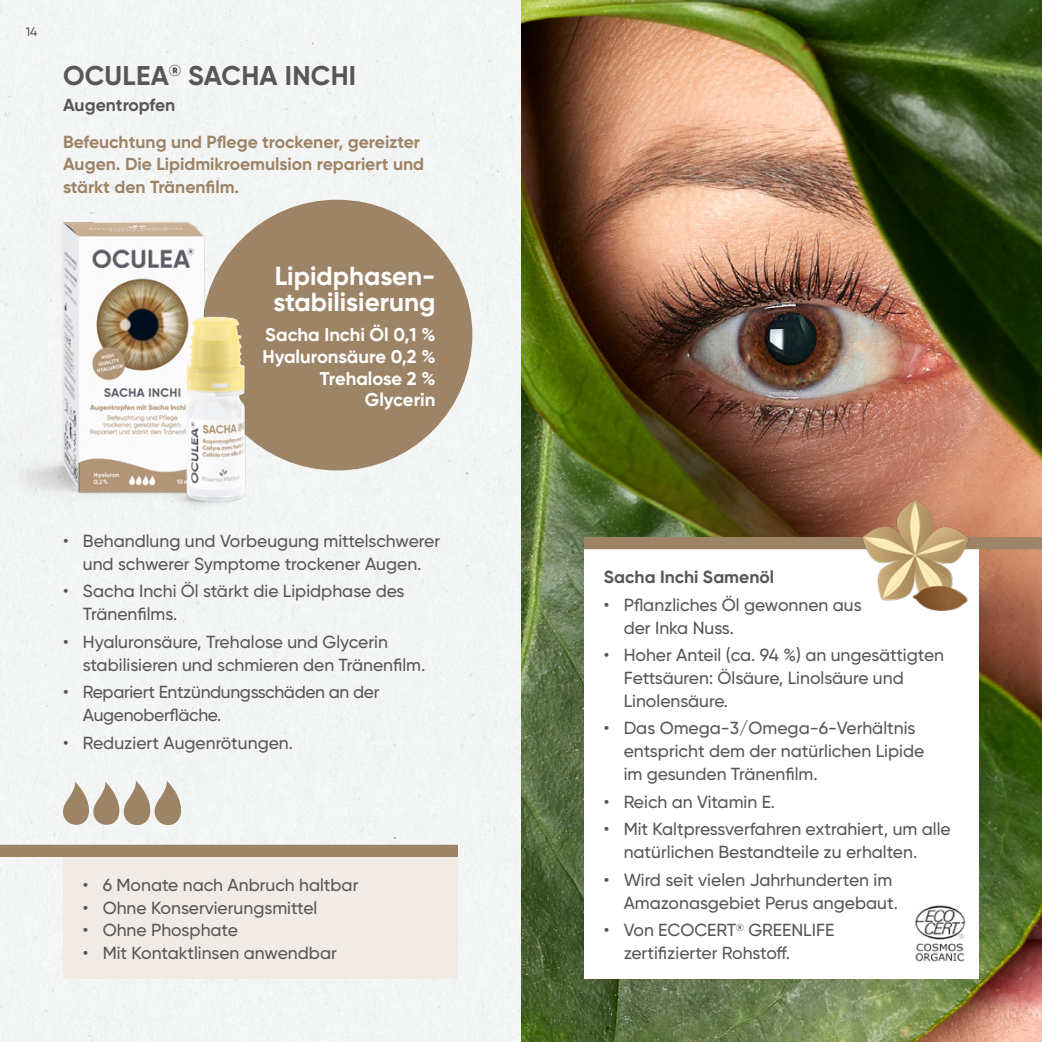
<style>
.page{position:relative;width:1042px;height:1042px;background:#fff}
.page>*{position:absolute;margin:0;border:0;box-sizing:border-box;transform-origin:0 0}
.t1{font:700 27.12px "Gilroy";letter-spacing:.01em;color:#575756}
.t2{font:700 26.07px/26.1px "Gilroy";color:#fff}
.t3{font:700 18.38px/21.7px "Gilroy";color:#fff;text-align:right}
.t4{font:500 17.5px/22.8px "Gilroy";color:#575756}
.t5{font:700 17.5px/22.8px "Gilroy";color:#9e8467}
.t6{font:500 17.5px/22.8px "Gilroy";letter-spacing:-.02em;color:#575756}
.t7{font:700 17.5px "Gilroy";color:#575756}
.t8{font:500 12.25px "Gilroy";color:#575756}
</style>
<div class="page">
<div style="left:0;top:0;width:521px;height:1042px;background:#f3f5f4"></div>
<img style="left:521px;top:0;width:521px;height:1042px">
<div style="left:202px;top:200px;width:270px;height:270px;background:#9e8467;border-radius:50%"></div>
<div style="left:63px;top:857px;width:395px;height:122px;background:#f0ebe6"></div>
<svg style="left:59px;top:780px;width:123px;height:47px"></svg>
<div style="left:0;top:845px;width:458px;height:12px;background:#9e8467"></div>
<div style="left:584px;top:549px;width:395px;height:430px;background:#fff"></div>
<div style="left:584px;top:537px;width:458px;height:12px;background:#9e8467"></div>
<img style="left:855px;top:494px;width:122px;height:117px">
<img style="left:0;top:211px;width:304px;height:334px">
<img style="left:915px;top:905px;width:51px;height:57px">
<p class="t8" style="left:26px;top:24px;width:13px">14</p>
<h1 class="t1" style="left:63px;top:58px;width:295px">OCULEA<sup>®</sup> SACHA INCHI</h1>
<p class="t7" style="left:63px;top:94px;width:114px">Augentropfen</p>
<p class="t5" style="left:63px;top:130px;width:363px">Befeuchtung und Pflege trockener, gereizter<br>Augen. Die Lipidmikroemulsion repariert und stärkt den Tränenfilm.</p>
<h2 class="t2" style="left:273px;top:262px;width:163px">Lipidphasen&shy;stabilisierung</h2>
<p class="t3" style="left:262px;top:324px;width:174px">Sacha Inchi Öl 0,1 %<br>Hyaluronsäure 0,2 %<br>Trehalose 2 %<br>Glycerin</p>
<p class="t4" style="left:63px;top:529px;width:379px;text-align:center">• Behandlung und Vorbeugung mittelschwerer und schwerer Symptome trockener Augen.</p>
<p class="t4" style="left:83px;top:580px;width:323px;text-indent:-20px">• Sacha Inchi Öl stärkt die Lipidphase des<br>Tränenfilms.</p>
<p class="t4" style="left:83px;top:630px;width:344px;text-indent:-20px">• Hyaluronsäure, Trehalose und Glycerin stabilisieren und schmieren den Tränenfilm.</p>
<p class="t6" style="left:83px;top:680px;width:298px;text-indent:-20px">• Repariert Entzündungsschäden an der<br>Augenoberfläche.</p>
<p class="t4" style="left:63px;top:731px;width:232px">• Reduziert Augenrötungen.</p>
<p class="t4" style="left:83px;top:873px;width:277px">• 6 Monate nach Anbruch haltbar</p>
<p class="t4" style="left:83px;top:896px;width:236px">• Ohne Konservierungsmittel</p>
<p class="t4" style="left:83px;top:918px;width:157px">• Ohne Phosphate</p>
<p class="t4" style="left:83px;top:941px;width:255px">• Mit Kontaktlinsen anwendbar</p>
<p class="t7" style="left:604px;top:566px;width:172px">Sacha Inchi Samenöl</p>
<p class="t4" style="left:624px;top:593px;width:240px;text-indent:-20px">• Pflanzliches Öl gewonnen aus der Inka Nuss.</p>
<p class="t4" style="left:624px;top:643px;width:322px;text-indent:-20px">• Hoher Anteil (ca. 94 %) an ungesättigten<br>Fettsäuren: Ölsäure, Linolsäure und<br>Linolensäure.</p>
<p class="t4" style="left:624px;top:717px;width:302px;text-indent:-20px">• Das Omega-3/Omega-6-Verhältnis entspricht dem der natürlichen Lipide im gesunden Tränenfilm.</p>
<p class="t4" style="left:604px;top:790px;width:173px">• Reich an Vitamin E.</p>
<p class="t4" style="left:624px;top:818px;width:329px;text-indent:-20px">• Mit Kaltpressverfahren extrahiert, um alle natürlichen Bestandteile zu erhalten.</p>
<p class="t4" style="left:624px;top:868px;width:276px;text-indent:-20px">• Wird seit vielen Jahrhunderten im<br>Amazonasgebiet Perus angebaut.</p>
<p class="t4" style="left:624px;top:918px;width:212px;text-indent:-20px">• Von ECOCERT<sup>®</sup> GREENLIFE zertifizierter Rohstoff.</p>
</div>
